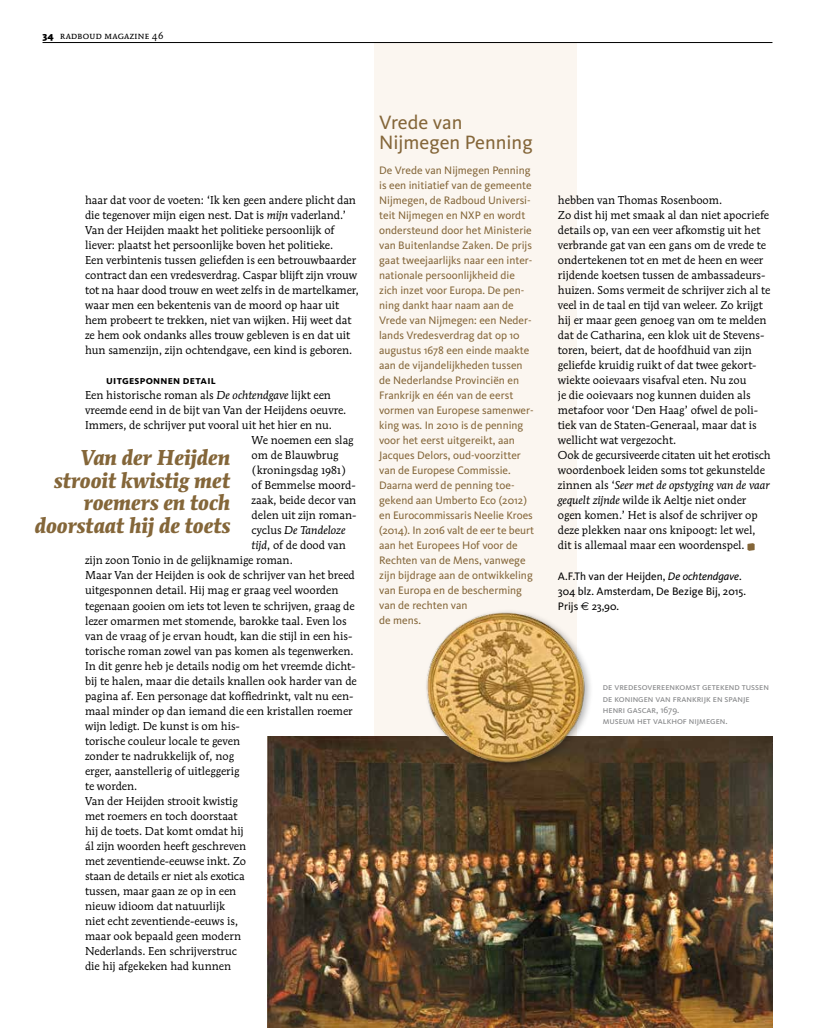
<style>
.page{position:relative;width:815px;height:1028px;background:#fff}
.page>*{position:absolute;margin:0;border:0;box-sizing:border-box;transform-origin:0 0}
.t1{font:21.25px/22.5px "Mendoza Rom ITC Bold Ital OS";letter-spacing:-.01em;color:#846639;text-align:right}
.t2{font:20px/20px "Kievit";color:#846639}
.t3{font:11.25px/15px "Mendoza Rom ITC Book OS";color:#000}
.t4{font:11.25px/15px "Kievit";color:#846639}
.t5{font:11.25px/15px "Kievit";color:#000}
.t6{font:italic 11.25px "Mendoza Rom ITC";color:#000}
.t7{font:11.25px "Kievit Bold SC";letter-spacing:.02em;color:#000}
.t8{font:10px "Mendoza Rom ITC Book SC";letter-spacing:.02em;color:#000}
.t9{font:9.38px/11.2px "Kievit Book SC";color:#87888a}
.s1{font-family:"Kievit";font-weight:900}
.s2{font-family:"Mendoza Rom ITC";font-style:italic}
.s3{font-family:"Mendoza Rom ITC Book OS";font-style:normal}
.s4{font-style:italic}
.s5{font-family:"Euro Sans"}
.s6{font-family:"Kievit"}
</style>
<div class="page">
<div style="left:374px;top:43px;width:202px;height:710px;background:#fbf6f0"></div>
<img style="left:268px;top:736px;width:504px;height:292px">
<div style="left:747px;top:544px;width:8px;height:6px;background:#846639"></div>
<img style="left:418px;top:596px;width:199px;height:178px">
<hr style="left:43px;top:42px;width:729px;height:1px;background:#000">
<p class="t8" style="left:43px;top:30px;width:122px"><span class="s1">34</span> radboud magazine 46</p>
<p class="t3" style="left:85px;top:193px;width:275px">haar dat voor de voeten: ‘Ik ken geen andere plicht dan die tegenover mijn eigen nest. Dat is <span class="s2">mijn</span> vaderland.’ Van der Heijden maakt het politieke persoonlijk of liever: plaatst het persoonlijke boven het politieke.<br>Een verbintenis tussen geliefden is een betrouwbaarder contract dan een vredesverdrag. Caspar blijft zijn vrouw tot na haar dood trouw en weet zelfs in de martelkamer, waar men een bekentenis van de moord op haar uit hem probeert te trekken, niet van wijken. Hij weet dat ze hem ook ondanks alles trouw gebleven is en dat uit hun samenzijn, zijn ochtendgave, een kind is geboren.</p>
<p class="t7" style="left:106px;top:374px;width:111px">uitgesponnen detail</p>
<p class="t3" style="left:85px;top:388px;width:248px">Een historische roman als <span class="s2">De ochtendgave</span> lijkt een</p>
<p class="t3" style="left:85px;top:403px;width:263px">vreemde eend in de bijt van Van der Heijdens oeuvre.</p>
<p class="t3" style="left:85px;top:418px;width:248px">Immers, de schrijver put vooral uit het hier en nu.</p>
<p class="t3" style="left:252px;top:433px;width:104px">We noemen een slag</p>
<p class="t3" style="left:252px;top:448px;width:89px">om de Blauwbrug</p>
<p class="t3" style="left:252px;top:463px;width:96px">(kroningsdag 1981)</p>
<p class="t3" style="left:252px;top:478px;width:106px">of Bemmelse moord-</p>
<p class="t3" style="left:252px;top:493px;width:106px">zaak, beide decor van</p>
<p class="t3" style="left:252px;top:508px;width:107px">delen uit zijn roman-</p>
<p class="t6" style="left:252px;top:523px;width:95px"><span class="s3">cyclus</span> De Tandeloze</p>
<p class="t3" style="left:85px;top:538px;width:273px;text-indent:167px"><span class="s2">tijd</span>, of de dood van zijn zoon Tonio in de gelijknamige roman.<br>Maar Van der Heijden is ook de schrijver van het breed uitgesponnen detail. Hij mag er graag veel woorden tegenaan gooien om iets tot leven te schrijven, graag de lezer omarmen met stomende, barokke taal. Even los van de vraag of je ervan houdt, kan die stijl in een his&shy;torische roman zowel van pas komen als tegenwerken.<br>In dit genre heb je details nodig om het vreemde dicht&shy;bij te halen, maar die details knallen ook harder van de pagina af. Een personage dat koffiedrinkt, valt nu een&shy;maal minder op dan iemand die een kristallen roemer wijn ledigt. De kunst is om his-<br>torische couleur locale te geven<br>zonder te nadrukkelijk of, nog<br>erger, aanstellerig of uitleggerig<br>te worden.<br>Van der Heijden strooit kwistig<br>met roemers en toch doorstaat<br>hij de toets. Dat komt omdat hij<br>ál zijn woorden heeft geschreven<br>met zeventiende-eeuwse inkt. Zo<br>staan de details er niet als exotica<br>tussen, maar gaan ze op in een<br>nieuw idioom dat natuurlijk<br>niet echt zeventiende-eeuws is,<br>maar ook bepaald geen modern<br>Nederlands. Een schrijverstruc<br>die hij afgekeken had kunnen</p>
<h1 class="t1" style="left:35px;top:446px;width:197px">Van der Heijden strooit kwistig met roemers en toch doorstaat hij de toets</h1>
<h2 class="t2" style="left:379px;top:113px;width:155px">Vrede van<br>Nijmegen Penning</h2>
<p class="t4" style="left:379px;top:163px;width:157px">De Vrede van Nijmegen Penning is een initiatief van de gemeente<br>Nijmegen, de Radboud Universi&shy;teit Nijmegen en NXP en wordt ondersteund door het Ministerie van Buitenlandse Zaken. De prijs gaat tweejaarlijks naar een inter&shy;nationale persoonlijkheid die zich inzet voor Europa. De pen&shy;ning dankt haar naam aan de<br>Vrede van Nijmegen: een Neder&shy;lands Vredesverdrag dat op 10 augustus 1678 een einde maakte aan de vijandelijkheden tussen de Nederlandse Provinciën en<br>Frankrijk en één van de eerst vormen van Europese samenwer&shy;king was. In 2010 is de penning voor het eerst uitgereikt, aan<br>Jacques Delors, oud-voorzitter van de Europese Commissie.<br>Daarna werd de penning toe&shy;gekend aan Umberto Eco (2012) en Eurocommissaris Neelie Kroes (2014). In 2016 valt de eer te beurt aan het Europees Hof voor de<br>Rechten van de Mens, vanwege zijn bijdrage aan de ontwikkeling van Europa en de bescherming van de rechten van<br>de mens.</p>
<p class="t3" style="left:558px;top:193px;width:214px">hebben van Thomas Rosenboom.<br>Zo dist hij met smaak al dan niet apocriefe details op, van een veer afkomstig uit het verbrande gat van een gans om de vrede te ondertekenen tot en met de heen en weer rijdende koetsen tussen de ambassadeurs&shy;huizen. Soms vermeit de schrijver zich al te veel in de taal en tijd van weleer. Zo krijgt hij er maar geen genoeg van om te melden dat de Catharina, een klok uit de Stevens&shy;toren, beiert, dat de hoofdhuid van zijn geliefde kruidig ruikt of dat twee gekort&shy;wiekte ooievaars visafval eten. Nu zou<br>je die ooievaars nog kunnen duiden als metafoor voor ‘Den Haag’ ofwel de poli&shy;tiek van de Staten-Generaal, maar dat is wellicht wat vergezocht.<br>Ook de gecursiveerde citaten uit het erotisch woordenboek leiden soms tot gekunstelde</p>
<p class="t6" style="left:558px;top:478px;width:214px"><span class="s3">zinnen als ‘</span>Seer met de opstyging van de vaar</p>
<p class="t3" style="left:558px;top:492px;width:201px"><span class="s2">gequelt zijnde</span> wilde ik Aeltje niet onder ogen komen.’ Het is alsof de schrijver op deze plekken naar ons knipoogt: let wel, dit is allemaal maar een woordenspel.</p>
<p class="t5" style="left:558px;top:568px;width:190px">A.F.Th van der Heijden, <span class="s4">De ochtendgave</span>.<br>304 blz. Amsterdam, De Bezige Bij, 2015.<br>Prijs <span class="s5">€</span> 23,90.</p>
<p class="t9" style="left:603px;top:681px;width:168px">de vredesovereenkomst getekend tussen de koningen van frankrijk en spanje henri gascar, <span class="s6">1679</span>.<br>museum het valkhof nijmegen.</p>
</div>
